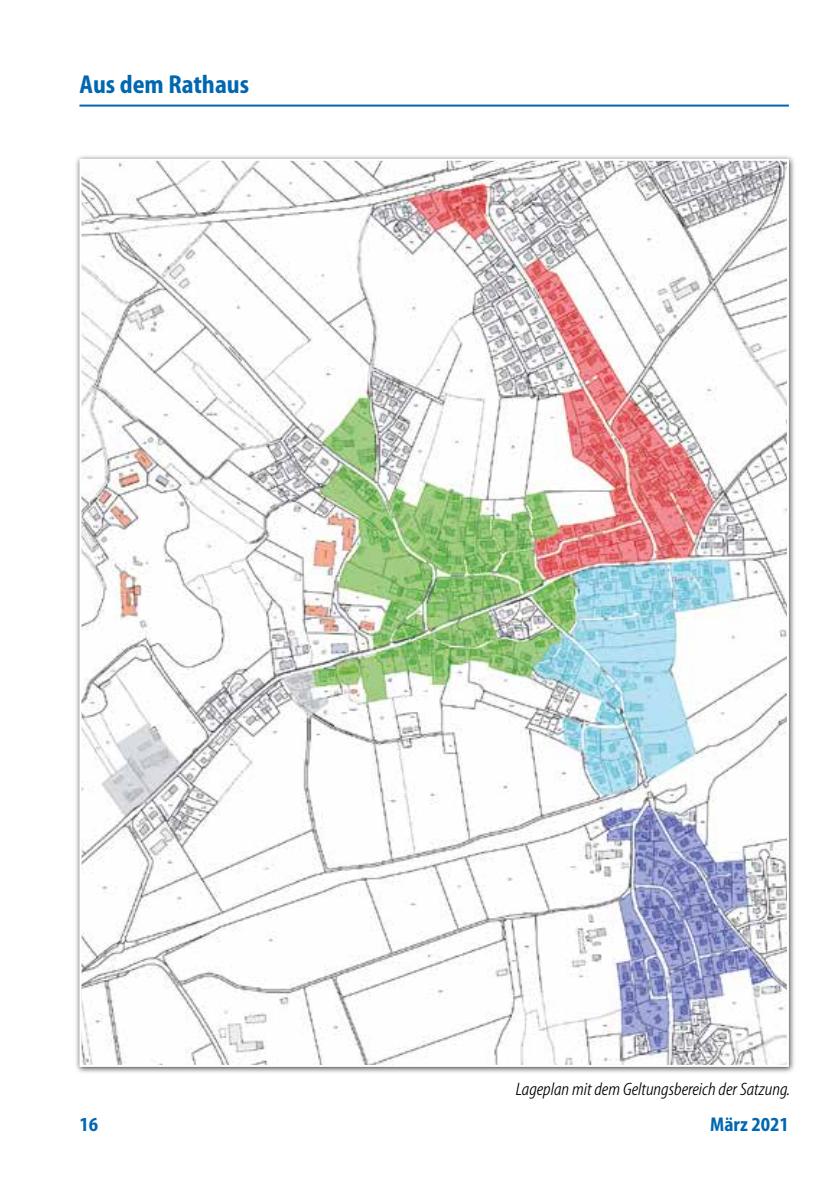
<style>
.page{position:relative;width:840px;height:1191px;background:#fff}
.page>*{position:absolute;margin:0;border:0;box-sizing:border-box;transform-origin:0 0}
.t1{font:700 condensed 26px "Myriad";color:#0067b1}
.t2{font:700 condensed 20px "Myriad";color:#0067b1}
.t3{font:italic condensed 18px "Myriad";color:#000}
</style>
<div class="page">
<hr style="left:79px;top:105px;width:709px;height:2px;background:#0067b1">
<div style="left:74px;top:154px;width:721px;height:920px;background:#000;opacity:.75"></div>
<img style="left:82px;top:162px;width:703px;height:902px">
<h1 class="t1" style="left:79px;top:71px;width:171px">Aus dem Rathaus</h1>
<p class="t2" style="left:79px;top:1114px;width:20px">16</p>
<p class="t3" style="left:515px;top:1079px;width:275px">Lageplan mit dem Geltungsbereich der Satzung.</p>
<p class="t2" style="left:709px;top:1114px;width:80px">März 2021</p>
</div>
